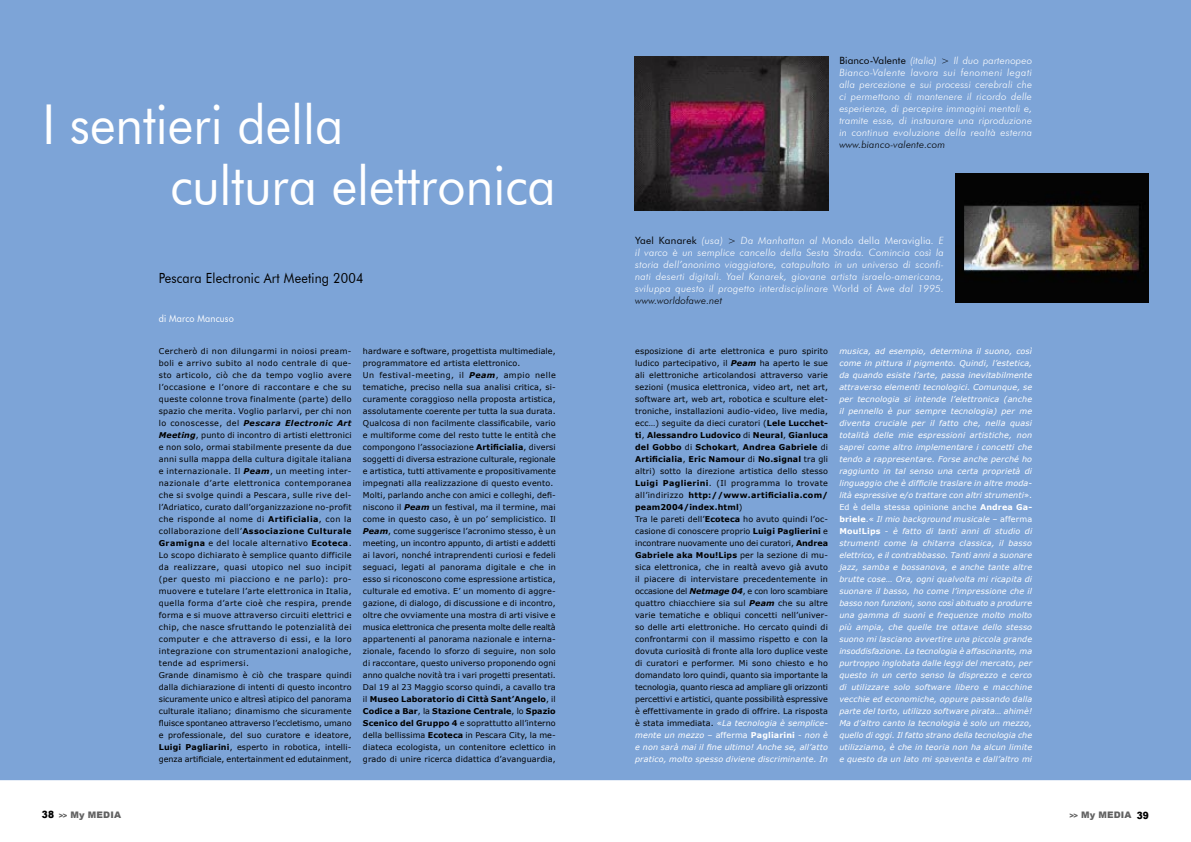
<style>
.page{position:relative;width:1191px;height:842px;background:#fff}
.page>*{position:absolute;margin:0;border:0;box-sizing:border-box;transform-origin:0 0}
.Titolo_1{font:55px "Futura BT";color:#fff;scale:.9 1}
.Titolo_2{font:14px "Futura BT";letter-spacing:.015em;color:#000;scale:.9 1}
.didascalia{font:italic 300 10px/12px "Futura BT";letter-spacing:.025em;color:#fff;text-align:justify}
.autore{font:10px "Futura BT";letter-spacing:.015em;color:#fff;scale:.9 1}
.didascalia-2{font:900 10px "Arial";color:#000;scale:.9 1}
.didascalia-3{font:900 9px "Arial";letter-spacing:.015em;color:#626262}
.Normale{font:8px/12px "Verdana";letter-spacing:.015em;color:#000;text-align:justify}
.Normale-2{font:italic 8px/12px "Verdana";letter-spacing:.02em;color:#fff;text-align:justify}
.s1{font-weight:700;font-style:italic}
.s2{font-weight:700}
.s3{font-weight:400;font-style:normal;color:#000}
.s4{color:#000}
.s5{font-style:normal}
.s6{color:#fff}
.s7{font-style:italic;color:#fff}
.s8{font-weight:700;color:#fff}
.s9{font-weight:700;font-style:normal}
.s10{font-size:7px}
</style>
<div class="page">
<div style="left:0;top:0;width:1191px;height:781px;background:#7da4d7"></div>
<img style="left:634px;top:57px;width:194px;height:154px">
<img style="left:955px;top:174px;width:193px;height:128px">
<p class="Titolo_1" style="left:43px;top:91px;width:336px">I sentieri della</p>
<p class="Titolo_1" style="left:170px;top:152px;width:430px">cultura elettronica</p>
<p class="Titolo_2" style="left:159px;top:270px;width:229px">Pescara Electronic Art Meeting 2004</p>
<p class="autore" style="left:159px;top:313px;width:85px">di Marco Mancuso</p>
<p class="Normale" style="left:159px;top:344px;width:194px">Cercherò di non dilungarmi in noiosi pream&shy;boli e arrivo subito al nodo centrale di que&shy;sto articolo, ciò che da tempo voglio avere l’occasione e l’onore di raccontare e che su queste colonne trova finalmente (parte) dello spazio che merita. Voglio parlarvi, per chi non lo conoscesse, del <span class="s1">Pescara Electronic Art Meeting</span>, punto di incontro di artisti elettronici e non solo, ormai stabilmente presente da due anni sulla mappa della cultura digitale italiana e internazionale. Il <span class="s1">Peam</span>, un meeting inter&shy;nazionale d’arte elettronica contemporanea che si svolge quindi a Pescara, sulle rive del&shy;l’Adriatico, curato dall’organizzazione no-profit che risponde al nome di <span class="s2">Artificialia</span>, con la collaborazione dell’<span class="s2">Associazione Culturale Gramigna</span> e del locale alternativo <span class="s2">Ecoteca</span>.<br>Lo scopo dichiarato è semplice quanto difficile da realizzare, quasi utopico nel suo incipit (per questo mi piacciono e ne parlo): pro&shy;muovere e tutelare l’arte elettronica in Italia, quella forma d’arte cioè che respira, prende forma e si muove attraverso circuiti elettrici e chip, che nasce sfruttando le potenzialità dei computer e che attraverso di essi, e la loro integrazione con strumentazioni analogiche, tende ad esprimersi.</p>
<p class="Normale" style="left:159px;top:668px;width:194px">Grande dinamismo è ciò che traspare quindi dalla dichiarazione di intenti di questo incontro sicuramente unico e altresì atipico del panorama culturale italiano; dinamismo che sicuramente fluisce spontaneo attraverso l’eccletismo, umano e professionale, del suo curatore e ideatore, <span class="s2">Luigi Pagliarini</span>, esperto in robotica, intelli&shy;genza artificiale, entertainment ed edutainment,</p>
<p class="Normale" style="left:363px;top:345px;width:194px">hardware e software, progettista multimediale, programmatore ed artista elettronico.</p>
<p class="Normale" style="left:363px;top:369px;width:194px">Un festival-meeting, il <span class="s1">Peam</span>, ampio nelle tematiche, preciso nella sua analisi critica, si&shy;curamente coraggioso nella proposta artistica, assolutamente coerente per tutta la sua durata.<br>Qualcosa di non facilmente classificabile, vario e multiforme come del resto tutte le entità che compongono l’associazione <span class="s2">Artificialia</span>, diversi soggetti di diversa estrazione culturale, regionale e artistica, tutti attivamente e propositivamente impegnati alla realizzazione di questo evento.</p>
<p class="Normale" style="left:363px;top:489px;width:194px">Molti, parlando anche con amici e colleghi, defi&shy;niscono il <span class="s1">Peam</span> un festival, ma il termine, mai come in questo caso, è un po’ semplicistico. Il <span class="s1">Peam</span>, come suggerisce l’acronimo stesso, è un meeting, un incontro appunto, di artisti e addetti ai lavori, nonché intraprendenti curiosi e fedeli seguaci, legati al panorama digitale e che in esso si riconoscono come espressione artistica, culturale ed emotiva. E’ un momento di aggre&shy;gazione, di dialogo, di discussione e di incontro, oltre che ovviamente una mostra di arti visive e musica elettronica che presenta molte delle realtà appartenenti al panorama nazionale e interna&shy;zionale, facendo lo sforzo di seguire, non solo di raccontare, questo universo proponendo ogni anno qualche novità tra i vari progetti presentati.<br>Dal 19 al 23 Maggio scorso quindi, a cavallo tra il <span class="s2">Museo Laboratorio di Città Sant’Angelo</span>, il <span class="s2">Codice a Bar</span>, la <span class="s2">Stazione Centrale</span>, lo <span class="s2">Spazio Scenico del Gruppo 4</span> e soprattutto all’interno della bellissima <span class="s2">Ecoteca</span> in Pescara City, la me&shy;diateca ecologista, un contenitore eclettico in grado di unire ricerca didattica d’avanguardia,</p>
<p class="didascalia" style="left:839px;top:55px;width:194px"><span class="s3">Bianco-Valente</span> (italia) <span class="s4">&gt;</span> Il duo partenopeo Bianco-Valente lavora sui fenomeni legati alla percezione e sui processi cerebrali che ci permettono di mantenere il ricordo delle esperienze, di percepire immagini mentali e, tramite esse, di instaurare una riproduzione in continua evoluzione della realtà esterna <span class="s4">www.bianco-valente.com</span></p>
<p class="didascalia" style="left:635px;top:234px;width:310px"><span class="s3">Yael Kanarek</span> (usa) <span class="s4">&gt;</span> Da Manhattan al <span class="s5">Mondo della Meraviglia</span>. E il varco è un semplice cancello della Sesta Strada. Comincia così la storia dell’anonimo viaggiatore, catapultato in un universo di sconfi&shy;nati deserti digitali. Yael Kanarek, giovane artista israelo-americana, sviluppa questo il progetto interdisciplinare <span class="s5">World of Awe</span> dal 1995. <span class="s4">www.worldofawe.net</span></p>
<p class="Normale" style="left:635px;top:345px;width:194px">esposizione di arte elettronica e puro spirito ludico partecipativo, il <span class="s1">Peam</span> ha aperto le sue ali elettroniche articolandosi attraverso varie sezioni (musica elettronica, video art, net art, software art, web art, robotica e sculture elet&shy;troniche, installazioni audio-video, live media, ecc…) seguite da dieci curatori (<span class="s2">Lele Lucchet&shy;ti</span>, <span class="s2">Alessandro Ludovico</span> di <span class="s2">Neural</span>, <span class="s2">Gianluca del Gobbo</span> di <span class="s2">Schokart</span>, <span class="s2">Andrea Gabriele</span> di <span class="s2">Artificialia</span>, <span class="s2">Eric Namour</span> di <span class="s2">No.signal</span> tra gli altri) sotto la direzione artistica dello stesso <span class="s2">Luigi Paglierini</span>. (Il programma lo trovate all’indirizzo <span class="s2">http://www.artificialia.com/ peam2004/index.html</span>)</p>
<p class="Normale" style="left:635px;top:513px;width:194px">Tra le pareti dell’<span class="s2">Ecoteca</span> ho avuto quindi l’oc&shy;casione di conoscere proprio <span class="s2">Luigi Paglierini</span> e incontrare nuovamente uno dei curatori, <span class="s2">Andrea Gabriele aka Mou!Lips</span> per la sezione di mu&shy;sica elettronica, che in realtà avevo già avuto il piacere di intervistare precedentemente in occasione del <span class="s1">Netmage 04</span>, e con loro scambiare quattro chiacchiere sia sul <span class="s1">Peam</span> che su altre varie tematiche e obliqui concetti nell’univer&shy;so delle arti elettroniche. Ho cercato quindi di confrontarmi con il massimo rispetto e con la dovuta curiosità di fronte alla loro duplice veste di curatori e performer. Mi sono chiesto e ho domandato loro quindi, quanto sia importante la tecnologia, quanto riesca ad ampliare gli orizzonti percettivi e artistici, quante possibilità espressive è effettivamente in grado di offrire. La risposta è stata immediata. <span class="s6">«</span><span class="s7">La tecnologia è semplice&shy;mente un mezzo</span> <span class="s6">– afferma</span> <span class="s8">Pagliarini</span> <span class="s6">-</span> <span class="s7">non è e non sarà mai il fine ultimo! Anche se, all’atto pratico, molto spesso diviene discriminante. In</span></p>
<p class="Normale-2" style="left:839px;top:345px;width:194px">musica, ad esempio, determina il suono, così come in pittura il pigmento. Quindi, l’estetica, da quando esiste l’arte, passa inevitabilmente attraverso elementi tecnologici. Comunque, se per tecnologia si intende l’elettronica (anche il pennello è pur sempre tecnologia) per me diventa cruciale per il fatto che, nella quasi totalità delle mie espressioni artistiche, non saprei come altro implementare i concetti che tendo a rappresentare. Forse anche perché ho raggiunto in tal senso una certa proprietà di linguaggio che è difficile traslare in altre moda&shy;lità espressive e/o trattare con altri strumenti<span class="s5">».<br>Ed è della stessa opinione anche</span> <span class="s9">Andrea Ga&shy;briele</span><span class="s5">.«</span> Il mio background musicale <span class="s5">– afferma </span><span class="s9">Mou!Lips</span> <span class="s5">-</span> è fatto di tanti anni di studio di strumenti come la chitarra classica, il basso elettrico, e il contrabbasso. Tanti anni a suonare jazz, samba e bossanova, e anche tante altre brutte cose… Ora, ogni qualvolta mi ricapita di suonare il basso, ho come l’impressione che il basso non funzioni, sono così abituato a produrre una gamma di suoni e frequenze molto molto più ampia, che quelle tre ottave dello stesso suono mi lasciano avvertire una piccola grande insoddisfazione. La tecnologia è affascinante, ma purtroppo inglobata dalle leggi del mercato, per questo in un certo senso la disprezzo e cerco di utilizzare solo software libero e macchine vecchie ed economiche, oppure passando dalla parte del torto, utilizzo software pirata… ahimè!<br>Ma d’altro canto la tecnologia è solo un mezzo, quello di oggi. Il fatto strano della tecnologia che utilizziamo, è che in teoria non ha alcun limite e questo da un lato mi spaventa e dall’altro mi</p>
<p class="didascalia-2" style="left:42px;top:808px;width:15px">38</p>
<p class="didascalia-3" style="left:59px;top:809px;width:64px"><span class="s10">&gt;&gt;</span> My MEDIA</p>
<p class="didascalia-3" style="left:1069px;top:809px;width:64px"><span class="s10">&gt;&gt;</span> My MEDIA</p>
<p class="didascalia-2" style="left:1136px;top:808px;width:15px">39</p>
</div>
